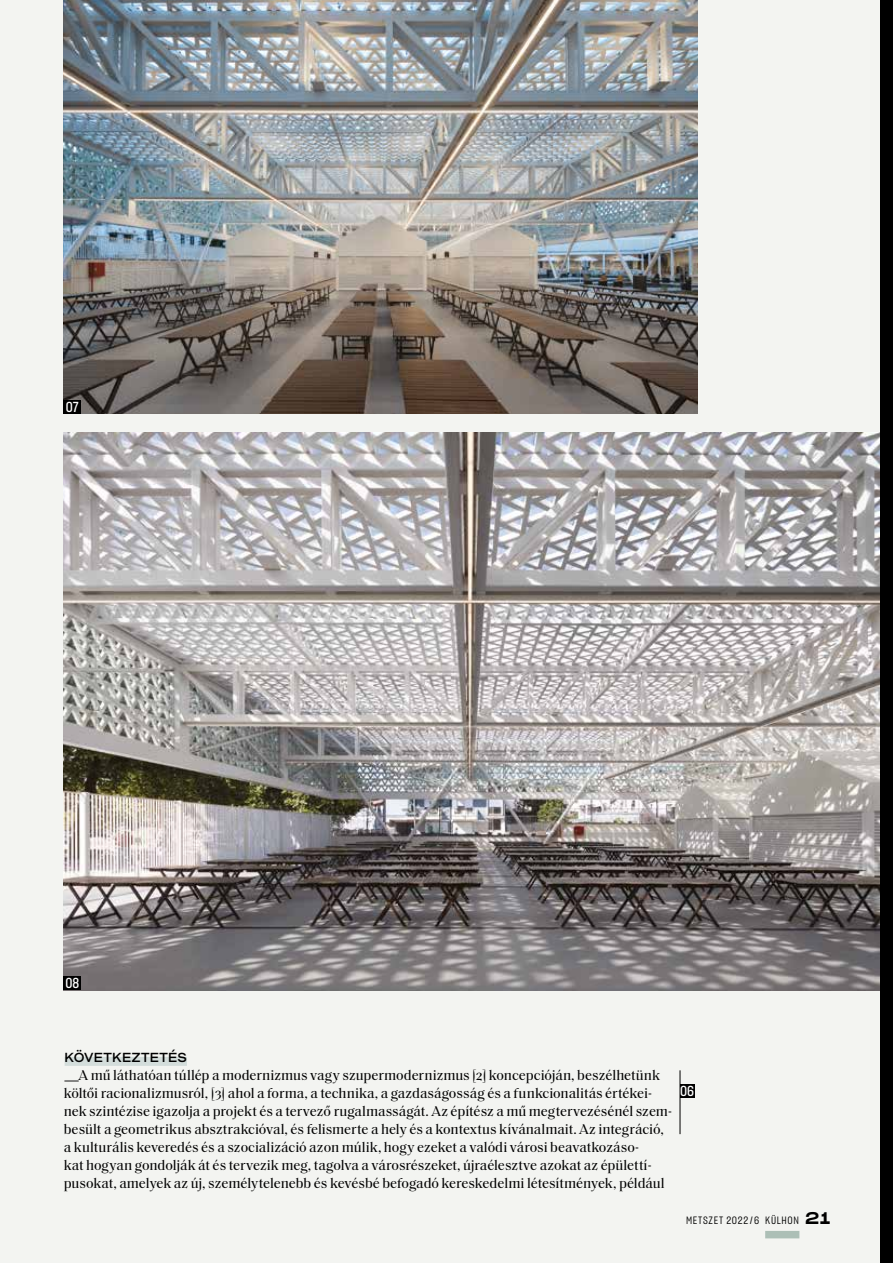
<style>
.page{position:relative;width:893px;height:1263px;background:#f3f4f1}
.page>*{position:absolute;margin:0;border:0;box-sizing:border-box;transform-origin:0 0}
.t1{font:14.25px/18px "Saol Text";letter-spacing:-.005em;color:#000}
.t2{font:14.25px "Sharp Grotesk Medium 15";color:#fff}
.t3{font:700 13.5px "Mid Century Sans Sm";color:#000}
.t4{font:10.5px "Sharp Grotesk Book 15";letter-spacing:.065em;color:#000}
.s1{font-family:"Mid Century Sans"}
.s2{font-family:"Sharp Grotesk Medium 25";font-size:16.5px}
</style>
<div class="page">
<div style="left:65px;top:1057px;width:122px;height:9px;background:#d3dddb"></div>
<img style="left:64px;top:432px;width:816px;height:558px">
<img style="left:64px;top:0;width:633px;height:414px">
<div style="left:64px;top:400px;width:17px;height:14px;background:#000"></div>
<div style="left:64px;top:976px;width:17px;height:14px;background:#000"></div>
<hr style="left:680px;top:1070px;width:1px;height:64px;background:#000">
<div style="left:680px;top:1084px;width:14px;height:14px;background:#000"></div>
<div style="left:880px;top:0;width:13px;height:1263px;background:#000"></div>
<div style="left:765px;top:1231px;width:34px;height:7px;background:#acbfb6"></div>
<p class="t2" style="left:66px;top:397px;width:14px">07</p>
<p class="t2" style="left:65px;top:973px;width:15px">08</p>
<p class="t3" style="left:65px;top:1049px;width:124px">KÖVETKEZTETÉS</p>
<p class="t1" style="left:64px;top:1065px;width:610px"><span class="s1">—</span>A mű láthatóan túllép a modernizmus vagy szupermodernizmus [2] koncepcióján, beszélhetünk költői racionalizmusról, [3] ahol a forma, a technika, a gazdaságosság és a funkcionalitás értékei&shy;nek szintézise igazolja a projekt és a tervező rugalmasságát. Az építész a mű megtervezésénél szem&shy;besült a geometrikus absztrakcióval, és felismerte a hely és a kontextus kívánalmait. Az integráció, a kulturális keveredés és a szocializáció azon múlik, hogy ezeket a valódi városi beavatkozáso-<br>kat hogyan gondolják át és tervezik meg, tagolva a városrészeket, újraélesztve azokat az épülettí&shy;pusokat, amelyek az új, személytelenebb és kevésbé befogadó kereskedelmi létesítmények, például</p>
<p class="t2" style="left:680px;top:1081px;width:15px">06</p>
<p class="t4" style="left:686px;top:1213px;width:146px">METSZET 2022/6 KÜLHON <span class="s2">21</span></p>
</div>
